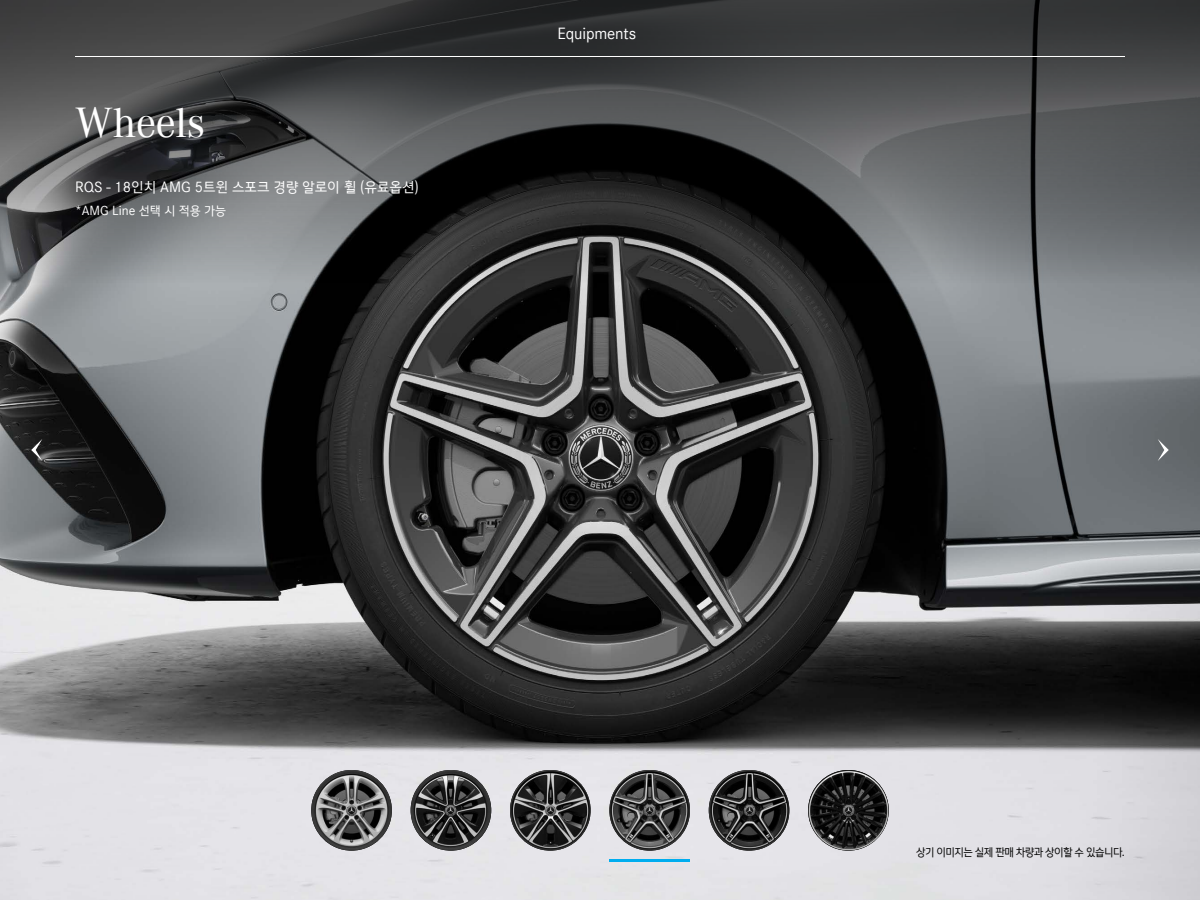
<style>
.page{position:relative;width:1200px;height:900px;background:#fff}
.page>*{position:absolute;margin:0;border:0;box-sizing:border-box;transform-origin:0 0}
.t1{font:43.75px "MBK Corporate A";letter-spacing:-.01em;color:#fff}
.t2{font:16.88px "MBK Corporate S";letter-spacing:-.01em;color:#fff}
.t3{font:15.62px "MBK Corporate S";color:#fff}
.t4{font:13.75px "MBK Corporate S";color:#fff}
.t5{font:12.38px "MBK Corporate S";letter-spacing:-.04em;color:#000;scale:.95 1}
</style>
<div class="page">
<img style="left:0;top:282px;width:1200px;height:618px">
<svg style="left:0;top:0;width:1200px;height:282px;background:#4a4c4d"></svg>
<hr style="left:75px;top:56px;width:1050px;height:1px;background:#fff">
<svg style="left:31px;top:439px;width:11px;height:22px"></svg>
<svg style="left:1158px;top:439px;width:11px;height:22px"></svg>
<hr style="left:609px;top:859px;width:81px;height:3px;background:#00adef">
<img style="left:311px;top:770px;width:81px;height:81px;border-radius:40px">
<img style="left:411px;top:770px;width:80px;height:81px;border-radius:40px">
<img style="left:510px;top:770px;width:81px;height:81px;border-radius:40px">
<img style="left:609px;top:770px;width:81px;height:81px;border-radius:40px">
<img style="left:709px;top:770px;width:80px;height:81px;border-radius:40px">
<img style="left:808px;top:770px;width:81px;height:81px;border-radius:40px">
<h1 class="t1" style="left:75px;top:99px;width:132px">Wheels</h1>
<p class="t3" style="left:75px;top:178px;width:345px">RQS - 18인치 AMG 5트윈 스포크 경량 알로이 휠 (유료옵션(</p>
<p class="t4" style="left:75px;top:203px;width:153px">*AMG Line 선택 시 적용 가능</p>
<p class="t2" style="left:558px;top:24px;width:80px">Equipments</p>
<p class="t5" style="left:916px;top:845px;width:221px">상기 이미지는 실제 판매 차량과 상이할 수 있습니다.</p>
</div>
